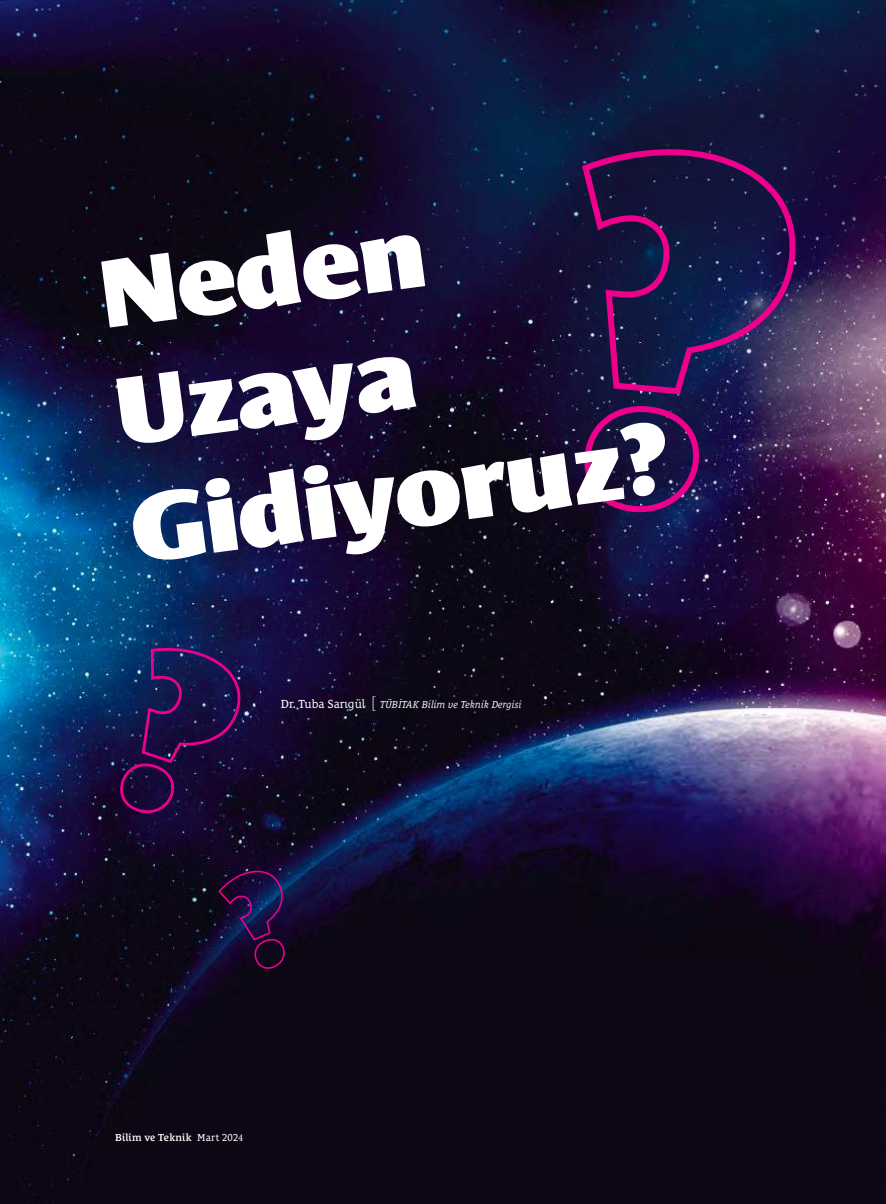
<style>
.page{position:relative;width:886px;height:1204px;background:#fff}
.page>*{position:absolute;margin:0;border:0;box-sizing:border-box;transform-origin:0 0}
.t1{font:900 98.7px/118.8px "Le Monde Sans Pro";color:#fff}
.t2{font:italic 10.35px "Le Monde Courrier Pro";color:#fff}
.t3{font:600 10.35px "Le Monde Courrier Pro";letter-spacing:.01em;color:#fff}
.s1{font-style:normal;font-size:12px}
.s2{font-family:"Le Monde Sans Pro";font-weight:300;font-style:normal;font-stretch:expanded;font-size:16.2px}
.s3{font-weight:400}
.s4{font-family:"Minion Pro";font-weight:400}
</style>
<div class="page">
<img style="left:0;top:0;width:886px;height:1204px">
<svg style="left:556px;top:144px;width:244px;height:377px;background:#171844"></svg>
<svg style="left:104px;top:640px;width:146px;height:190px;background:#121443"></svg>
<svg style="left:217px;top:863px;width:91px;height:112px;background:#100f33"></svg>
<h1 class="t1" style="left:91px;top:244px;width:545px;rotate:-8deg">Neden<br>Uzaya<br>Gidiyoruz?</h1>
<p class="t2" style="left:281px;top:699px;width:242px"><span class="s1">Dr. Tuba Sarıgül</span> <span class="s2">[</span> TÜBİTAK Bilim ve Teknik Dergisi</p>
<p class="t3" style="left:115px;top:1128px;width:130px">Bilim ve Teknik <span class="s3">Mart 202</span><span class="s4">4</span></p>
</div>
